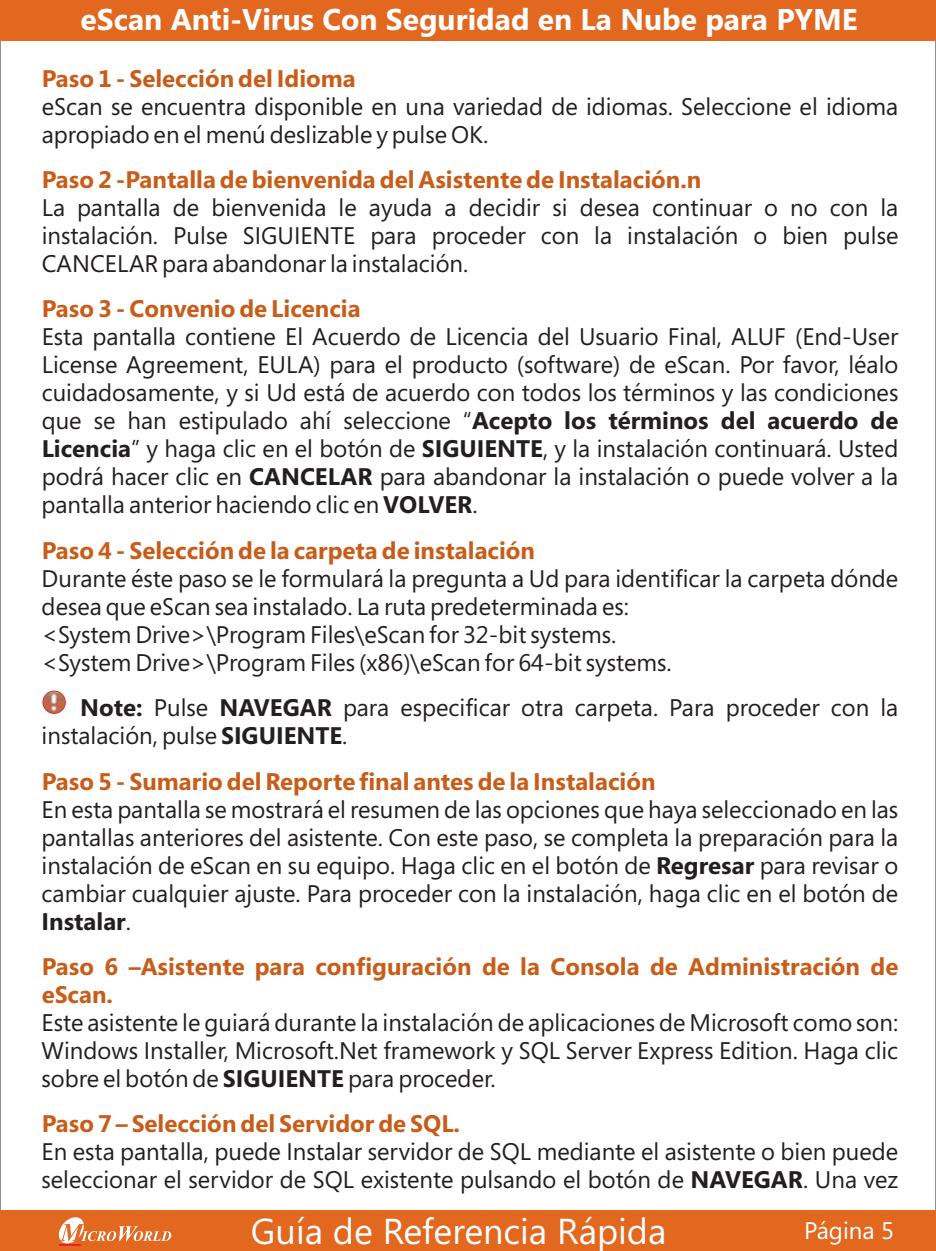
<style>
.page{position:relative;width:936px;height:1251px;background:#fff}
.page>*{position:absolute;margin:0;border:0;box-sizing:border-box;transform-origin:0 0}
.t1{font:36px "Segoe UI";color:#fff}
.t2{font:700 30px "Segoe UI";color:#fff}
.t3{font:24px/27.9px "Segoe";color:#231f20}
.t4{font:700 24px/27.9px "Segoe";color:#c85d1a}
.t5{font:24px "Segoe UI";color:#fff}
.s1{font-weight:700}
</style>
<div class="page">
<div style="left:0;top:0;width:935px;height:41px;background:#e2681f"></div>
<div style="left:0;top:1209px;width:935px;height:41px;background:#e2681f"></div>
<svg style="left:58px;top:1217px;width:113px;height:28px"></svg>
<img style="left:43px;top:691px;width:22px;height:22px;border-radius:50%">
<div style="left:43px;top:690px;width:23px;height:23px;border:1px solid #da2a2f;border-radius:50%"></div>
<p class="t2" style="left:81px;top:8px;width:778px">eScan Anti-Virus Con Seguridad en La Nube para PYME</p>
<p class="t4" style="left:42px;top:66px;width:315px">Paso 1 - Selección del Idioma</p>
<p class="t3" style="left:42px;top:94px;width:858px">eScan se encuentra disponible en una variedad de idiomas. Seleccione el idioma apropiado en el menú deslizable y pulse OK.</p>
<p class="t4" style="left:42px;top:168px;width:661px">Paso 2 -Pantalla de bienvenida del Asistente de Instalación.n</p>
<p class="t3" style="left:42px;top:196px;width:858px;text-align:justify">La pantalla de bienvenida le ayuda a decidir si desea continuar o no con la instalación. Pulse SIGUIENTE para proceder con la instalación o bien pulse CANCELAR para abandonar la instalación.</p>
<p class="t4" style="left:42px;top:297px;width:320px">Paso 3 - Convenio de Licencia</p>
<p class="t3" style="left:42px;top:325px;width:858px;text-align:justify">Esta pantalla contiene El Acuerdo de Licencia del Usuario Final, ALUF (End-User License Agreement, EULA) para el producto (software) de eScan. Por favor, léalo cuidadosamente, y si Ud está de acuerdo con todos los términos y las condiciones que se han estipulado ahí seleccione “<span class="s1">Acepto los términos del acuerdo de Licencia</span>” y haga clic en el botón de <span class="s1">SIGUIENTE</span>, y la instalación continuará. Usted podrá hacer clic en <span class="s1">CANCELAR</span> para abandonar la instalación o puede volver a la pantalla anterior haciendo clic en <span class="s1">VOLVER</span>.</p>
<p class="t4" style="left:42px;top:538px;width:495px">Paso 4 - Selección de la carpeta de instalación</p>
<p class="t3" style="left:42px;top:566px;width:858px">Durante éste paso se le formulará la pregunta a Ud para identificar la carpeta dónde desea que eScan sea instalado. La ruta predeterminada es:<br>&lt;System Drive&gt;\Program Files\eScan for 32-bit systems.<br>&lt;System Drive&gt;\Program Files (x86)\eScan for 64-bit systems.</p>
<p class="t3" style="left:42px;top:695px;width:858px;text-indent:39px"><span class="s1">Note:</span> Pulse <span class="s1">NAVEGAR</span> para especificar otra carpeta. Para proceder con la instalación, pulse <span class="s1">SIGUIENTE</span>.</p>
<p class="t4" style="left:42px;top:769px;width:615px">Paso 5 - Sumario del Reporte final antes de la Instalación</p>
<p class="t3" style="left:42px;top:797px;width:858px;text-align:justify">En esta pantalla se mostrará el resumen de las opciones que haya seleccionado en las pantallas anteriores del asistente. Con este paso, se completa la preparación para la instalación de eScan en su equipo. Haga clic en el botón de <span class="s1">Regresar</span> para revisar o cambiar cualquier ajuste. Para proceder con la instalación, haga clic en el botón de <span class="s1">Instalar</span>.</p>
<p class="t4" style="left:42px;top:954px;width:858px">Paso 6 –Asistente para configuración de la Consola de Administración de eScan.</p>
<p class="t3" style="left:42px;top:1010px;width:858px;text-align:justify">Este asistente le guiará durante la instalación de aplicaciones de Microsoft como son:<br>Windows Installer, Microsoft.Net framework y SQL Server Express Edition. Haga clic sobre el botón de <span class="s1">SIGUIENTE</span> para proceder.</p>
<p class="t4" style="left:42px;top:1111px;width:420px">Paso 7 – Selección del Servidor de SQL.</p>
<p class="t3" style="left:42px;top:1139px;width:858px">En esta pantalla, puede Instalar servidor de SQL mediante el asistente o bien puede seleccionar el servidor de SQL existente pulsando el botón de <span class="s1">NAVEGAR</span>. Una vez</p>
<h1 class="t1" style="left:251px;top:1217px;width:417px">Guía de Referencia Rápida</h1>
<p class="t5" style="left:804px;top:1220px;width:92px">Página 5</p>
</div>
